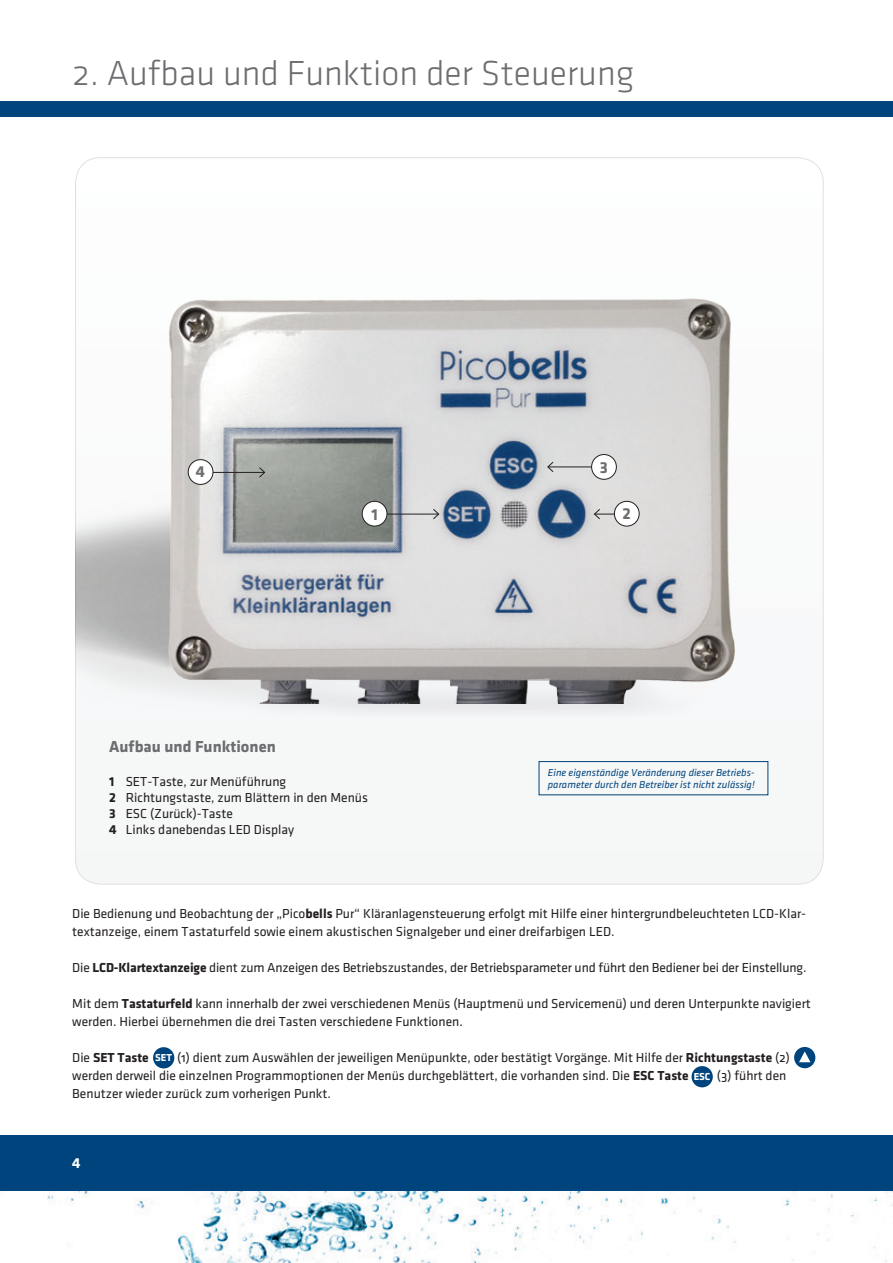
<style>
.page{position:relative;width:893px;height:1263px;background:#fff}
.page>*{position:absolute;margin:0;border:0;box-sizing:border-box;transform-origin:0 0}
.t1{font:36px "Klavika Light OSF";color:#6c6d70}
.t2{font:700 16.5px "Klavika";color:#6c6d70}
.t3{font:700 15px "Klavika";color:#fff}
.t4{font:13.5px/18px "Klavika Regular OSF";color:#231f20}
.t5{font:700 13.5px "Klavika";color:#231f20}
.t6{font:10.5px/12.6px "Klavika Regular Italic OSTF";color:#00447d}
.t7{font:700 10.5px "Klavika";color:#fff}
.s1{font-family:"Klavika";font-weight:700}
.s2{font-family:"Klavika Regular OSF";font-weight:400}
</style>
<div class="page">
<img style="left:47px;top:1191px;width:846px;height:72px">
<div style="left:0;top:101px;width:893px;height:16px;background:#00447d"></div>
<div style="left:0;top:1135px;width:893px;height:56px;background:#00447d"></div>
<svg style="left:75px;top:157px;width:749px;height:728px"></svg>
<img style="left:75px;top:300px;width:641px;height:428px">
<img style="left:138px;top:272px;width:623px;height:431px">
<div style="left:539px;top:761px;width:229px;height:34px;border:1px solid #00447d"></div>
<div style="left:362px;top:501px;width:25px;height:25px;background:#fff;border-radius:50%"></div>
<div style="left:362px;top:501px;width:25px;height:25px;border:1px solid #231f20;border-radius:50%"></div>
<hr style="left:387px;top:514px;width:52px;height:1px;background:#231f20">
<svg style="left:432px;top:508px;width:8px;height:12px"></svg>
<div style="left:188px;top:460px;width:25px;height:24px;background:#fff;border-radius:50%"></div>
<div style="left:188px;top:459px;width:25px;height:26px;border:1px solid #231f20;border-radius:50%"></div>
<hr style="left:213px;top:472px;width:52px;height:1px;background:#231f20">
<svg style="left:258px;top:466px;width:8px;height:12px"></svg>
<svg style="left:593px;top:508px;width:23px;height:12px"></svg>
<div style="left:614px;top:501px;width:25px;height:25px;background:#fff;border-radius:50%"></div>
<div style="left:614px;top:501px;width:26px;height:25px;border:1px solid #231f20;border-radius:50%"></div>
<hr style="left:548px;top:466px;width:46px;height:1px;background:#231f20">
<svg style="left:547px;top:461px;width:7px;height:12px"></svg>
<div style="left:592px;top:454px;width:24px;height:25px;background:#fff;border-radius:50%"></div>
<div style="left:591px;top:454px;width:26px;height:26px;border:1px solid #231f20;border-radius:50%"></div>
<div style="left:691px;top:1066px;width:22px;height:21px;background:#00447d;border-radius:50%"></div>
<div style="left:153px;top:1047px;width:21px;height:21px;background:#00447d;border-radius:50%"></div>
<div style="left:794px;top:1047px;width:21px;height:21px;background:#00447d;border-radius:50%"></div>
<svg style="left:799px;top:1051px;width:11px;height:11px"></svg>
<h1 class="t1" style="left:72px;top:54px;width:563px">2. Aufbau und Funktion der Steuerung</h1>
<p class="t2" style="left:196px;top:463px;width:11px">4</p>
<p class="t2" style="left:371px;top:505px;width:8px">1</p>
<p class="t2" style="left:600px;top:458px;width:10px">3</p>
<p class="t2" style="left:623px;top:504px;width:10px">2</p>
<p class="t2" style="left:109px;top:737px;width:168px">Aufbau und Funktionen</p>
<p class="t4" style="left:109px;top:773px;width:260px;line-height:16.2px"><span class="s1">1</span> SET-Taste, zur Menüführung<br><span class="s1">2</span> Richtungstaste, zum Blättern in den Menüs<br><span class="s1">3</span> ESC (Zurück)-Taste<br><span class="s1">4</span> Links danebendas LED Display</p>
<p class="t6" style="left:548px;top:766px;width:208px">Eine eigenständige Veränderung dieser Betriebs&shy;parameter durch den Betreiber ist nicht zulässig!</p>
<p class="t4" style="left:72px;top:905px;width:735px">Die Bedienung und Beobachtung der „Pico<span class="s1">bells</span> Pur“ Kläranlagensteuerung erfolgt mit Hilfe einer hintergrundbeleuchteten LCD-Klar&shy;textanzeige, einem Tastaturfeld sowie einem akustischen Signalgeber und einer dreifarbigen LED.</p>
<p class="t4" style="left:72px;top:959px;width:736px">Die <span class="s1">LCD-Klartextanzeige</span> dient zum Anzeigen des Betriebszustandes, der Betriebsparameter und führt den Bediener bei der Einstellung.</p>
<p class="t4" style="left:72px;top:995px;width:740px">Mit dem <span class="s1">Tastaturfeld</span> kann innerhalb der zwei verschiedenen Menüs (Hauptmenü und Servicemenü) und deren Unterpunkte navigiert werden. Hierbei übernehmen die drei Tasten verschiedene Funktionen.</p>
<p class="t5" style="left:72px;top:1050px;width:78px"><span class="s2">Die</span> SET Taste</p>
<p class="t4" style="left:72px;top:1049px;width:719px;text-indent:105px">(1) dient zum Auswählen der jeweiligen Menüpunkte, oder bestätigt Vorgänge. Mit Hilfe der <span class="s1">Richtungstaste</span> (2) werden derweil die einzelnen Programmoptionen der Menüs durchgeblättert, die vorhanden sind. Die <span class="s1">ESC Taste</span></p>
<p class="t7" style="left:155px;top:1052px;width:18px">SET</p>
<p class="t4" style="left:717px;top:1067px;width:71px">(3) führt den</p>
<p class="t7" style="left:694px;top:1071px;width:18px">ESC</p>
<p class="t4" style="left:72px;top:1085px;width:260px">Benutzer wieder zurück zum vorherigen Punkt.</p>
<p class="t3" style="left:72px;top:1155px;width:10px">4</p>
</div>
